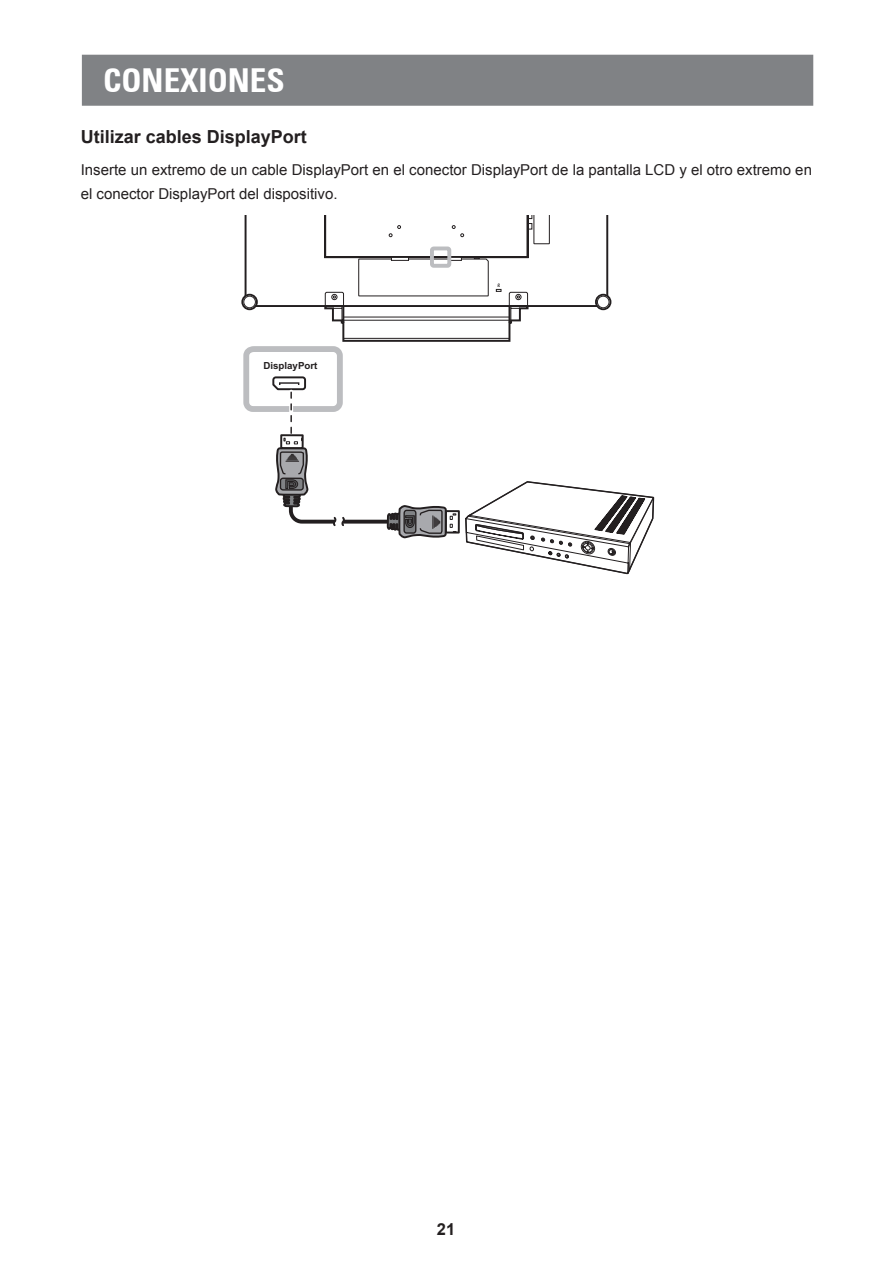
<style>
.page{position:relative;width:893px;height:1263px;background:#fff}
.page>*{position:absolute;margin:0;border:0;box-sizing:border-box;transform-origin:0 0}
.t1{font:700 condensed 33px "Univers 67";color:#fff}
.t2{font:700 18px "Arial";color:#231f20}
.t3{font:700 16.5px "Arial";color:#231f20}
.t4{font:15px/24px "Arial";color:#231f20}
.t5{font:700 9.75px "Arial";color:#231f20}
</style>
<div class="page">
<div style="left:82px;top:55px;width:731px;height:51px;background:#808285;border:2px solid #808285"></div>
<svg style="left:241px;top:215px;width:413px;height:359px"></svg>
<h1 class="t1" style="left:103px;top:60px;width:183px">CONEXIONES</h1>
<p class="t2" style="left:81px;top:125px;width:228px">Utilizar cables DisplayPort</p>
<p class="t4" style="left:81px;top:158px;width:733px">Inserte un extremo de un cable DisplayPort en el conector DisplayPort de la pantalla LCD y el otro extremo en el conector DisplayPort del dispositivo.</p>
<p class="t5" style="left:263px;top:359px;width:56px">DisplayPort</p>
<p class="t3" style="left:437px;top:1218px;width:20px">21</p>
</div>
